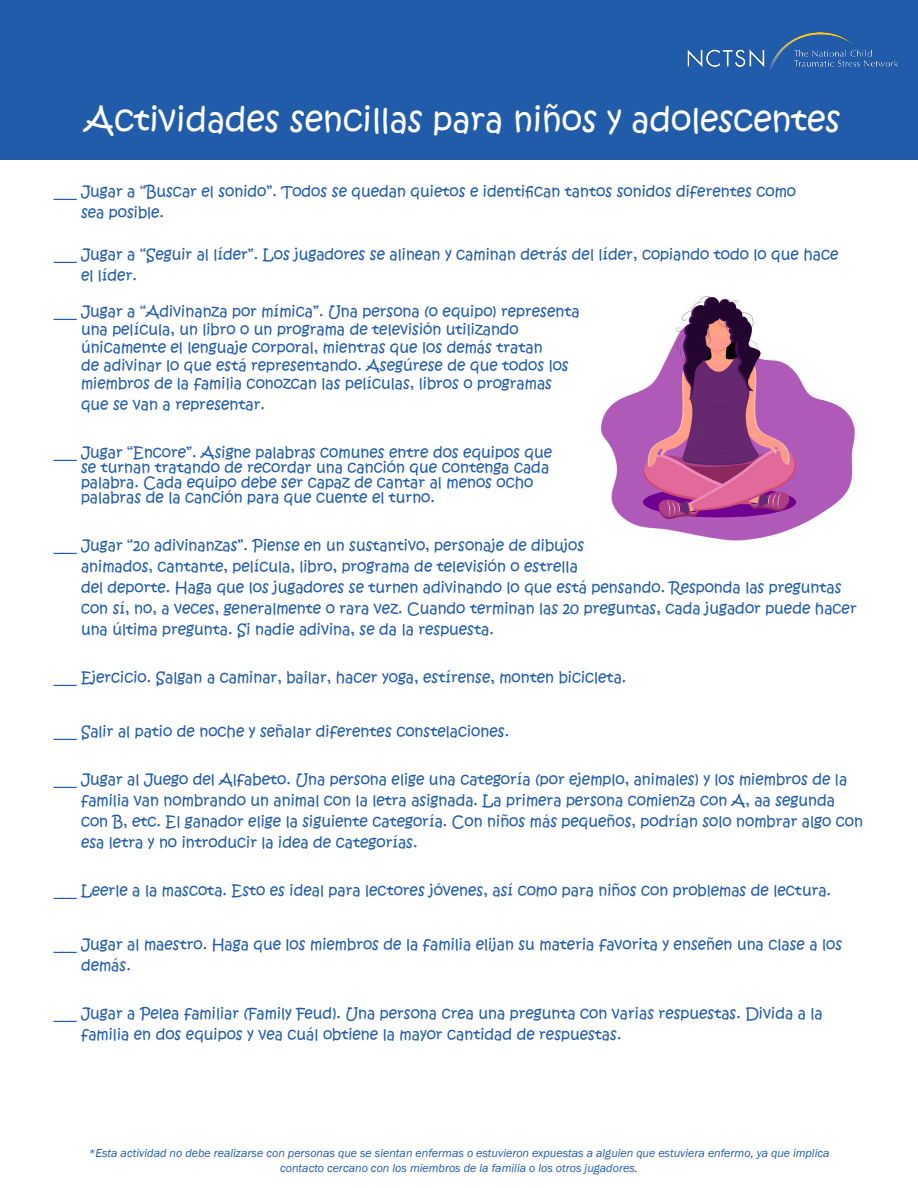
<style>
.page{position:relative;width:918px;height:1188px;background:#fff}
.page>*{position:absolute;margin:0;border:0;box-sizing:border-box;transform-origin:0 0}
.t1{font:33px "Kristen ITC";color:#fff}
.t2{font:15px/21px "Kristen ITC";color:#215cab}
.t3{font:italic 12px/15px "Franklin Gothic";color:#215cab;text-align:center}
</style>
<div class="page">
<img style="left:601px;top:296px;width:254px;height:245px">
<div style="left:0;top:0;width:918px;height:160px;background:#215cab"></div>
<img style="left:687px;top:32px;width:211px;height:37px">
<p class="t1" style="left:85px;top:98px;width:757px">Actividades sencillas para niños y adolescentes</p>
<p class="t2" style="left:81px;top:181px;width:717px;text-indent:-27px">___ Jugar a “Buscar el sonido”. Todos se quedan quietos e identifican tantos sonidos diferentes como sea posible.</p>
<p class="t2" style="left:81px;top:244px;width:759px;text-indent:-27px">___ Jugar a “Seguir al líder”. Los jugadores se alinean y caminan detrás del líder, copiando todo lo que hace el líder.</p>
<p class="t2" style="left:81px;top:303px;width:500px;line-height:18px;text-indent:-27px">___ Jugar a “Adivinanza por mímica”. Una persona (o equipo) representa una película, un libro o un programa de televisión utilizando únicamente el lenguaje corporal, mientras que los demás tratan<br>de adivinar lo que está representando. Asegúrese de que todos los miembros de la familia conozcan las películas, libros o programas</p>
<p class="t2" style="left:81px;top:394px;width:186px">que se van a representar.</p>
<p class="t2" style="left:81px;top:445px;width:473px;line-height:15px;text-indent:-27px">___ Jugar “Encore”. Asigne palabras comunes entre dos equipos que se turnan tratando de recordar una canción que contenga cada palabra. Cada equipo debe ser capaz de cantar al menos ocho palabras de la canción para que cuente el turno.</p>
<p class="t2" style="left:81px;top:535px;width:777px;text-indent:-27px">___ Jugar “20 adivinanzas”. Piense en un sustantivo, personaje de dibujos<br>animados, cantante, película, libro, programa de televisión o estrella<br>del deporte. Haga que los jugadores se turnen adivinando lo que está pensando. Responda las preguntas con sí, no, a veces, generalmente o rara vez. Cuando terminan las 20 preguntas, cada jugador puede hacer una última pregunta. Si nadie adivina, se da la respuesta.</p>
<p class="t2" style="left:54px;top:667px;width:574px">___ Ejercicio. Salgan a caminar, bailar, hacer yoga, estírense, monten bicicleta.</p>
<p class="t2" style="left:54px;top:721px;width:457px">___ Salir al patio de noche y señalar diferentes constelaciones.</p>
<p class="t2" style="left:81px;top:769px;width:783px;text-indent:-27px">___ Jugar al Juego del Alfabeto. Una persona elige una categoría (por ejemplo, animales) y los miembros de la familia van nombrando un animal con la letra asignada. La primera persona comienza con A, aa segunda con B, etc. El ganador elige la siguiente categoría. Con niños más pequeños, podrían solo nombrar algo con esa letra y no introducir la idea de categorías.</p>
<p class="t2" style="left:54px;top:880px;width:779px">___ Leerle a la mascota. Esto es ideal para lectores jóvenes, así como para niños con problemas de lectura.</p>
<p class="t2" style="left:81px;top:934px;width:763px;text-indent:-27px">___ Jugar al maestro. Haga que los miembros de la familia elijan su materia favorita y enseñen una clase a los demás.</p>
<p class="t2" style="left:81px;top:1003px;width:743px;text-indent:-27px">___ Jugar a Pelea familiar (Family Feud). Una persona crea una pregunta con varias respuestas. Divida a la familia en dos equipos y vea cuál obtiene la mayor cantidad de respuestas.</p>
<p class="t3" style="left:88px;top:1145px;width:743px">*Esta actividad no debe realizarse con personas que se sientan enfermas o estuvieron expuestas a alguien que estuviera enfermo, ya que implica contacto cercano con los miembros de la familia o los otros jugadores.</p>
</div>
